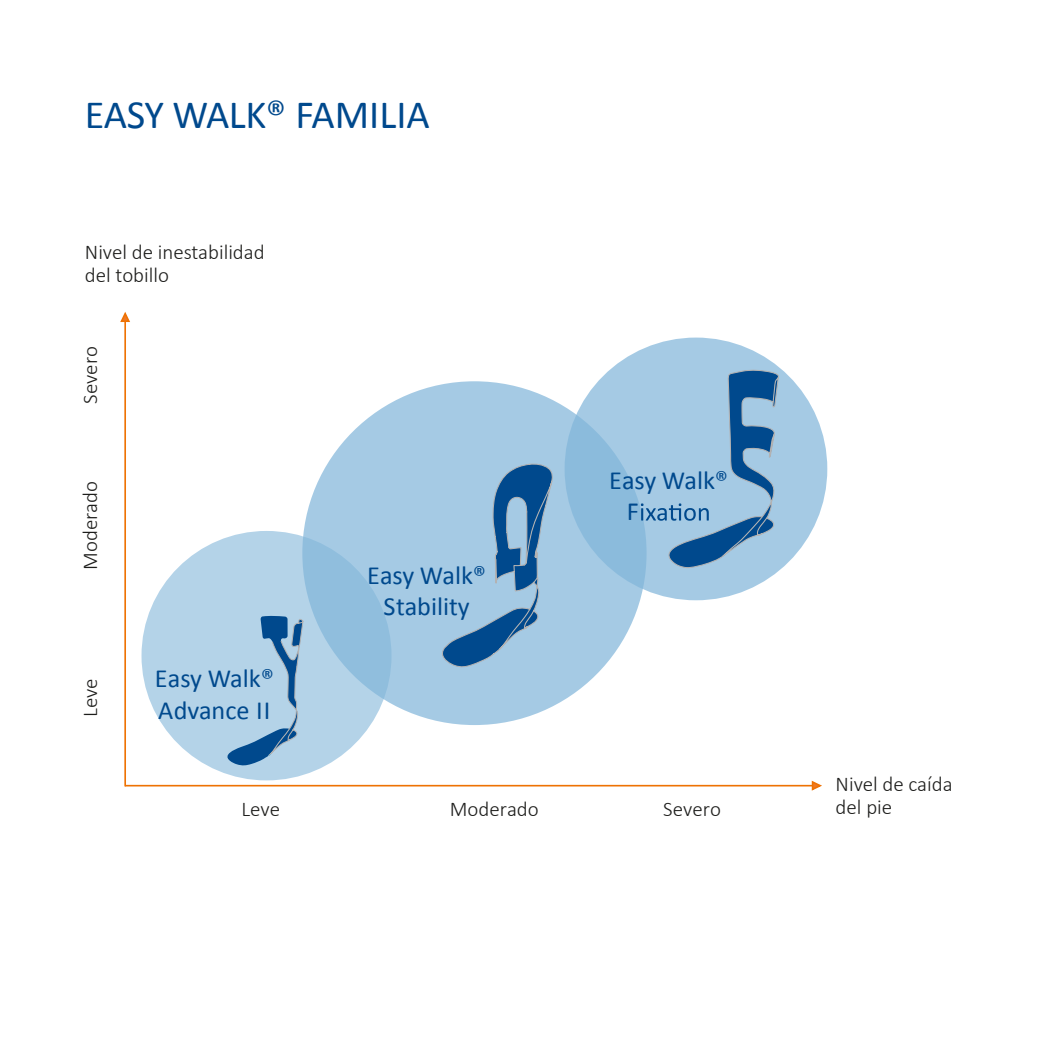
<style>
.page{position:relative;width:1042px;height:1042px;background:#fff}
.page>*{position:absolute;margin:0;border:0;box-sizing:border-box;transform-origin:0 0}
.t1{font:40.25px "Calibri";letter-spacing:-.01em;color:#00498d}
.t2{font:26.25px/31.5px "Calibri";color:#00498d}
.t3{font:300 21px/22.8px "Calibri";color:#1d1d1b}
</style>
<div class="page">
<hr style="left:124px;top:321px;width:2px;height:465px;background:#ee7203">
<hr style="left:125px;top:785px;width:692px;height:1px;background:#ee7203">
<div style="left:141px;top:531px;width:250px;height:249px;background:#b4d3e8;border-radius:50%"></div>
<svg style="left:227px;top:615px;width:77px;height:151px"></svg>
<svg style="left:302px;top:381px;width:344px;height:344px;background:#a2c8e3"></svg>
<svg style="left:442px;top:463px;width:111px;height:206px;background:#78a5ca"></svg>
<svg style="left:564px;top:337px;width:263px;height:263px;background:#9dc5e1"></svg>
<svg style="left:811px;top:780px;width:11px;height:11px"></svg>
<svg style="left:120px;top:312px;width:10px;height:11px"></svg>
<svg style="left:641px;top:369px;width:139px;height:199px;background:#83aed0"></svg>
<h1 class="t1" style="left:85px;top:89px;width:346px">EASY WALK® FAMILIA</h1>
<p class="t3" style="left:85px;top:239px;width:181px">Nivel de inestabilidad del tobillo</p>
<p class="t3" style="left:78px;top:404px;width:59px;rotate:-90deg">Severo</p>
<p class="t3" style="left:78px;top:570px;width:90px;rotate:-90deg">Moderado</p>
<p class="t3" style="left:78px;top:717px;width:40px;rotate:-90deg">Leve</p>
<p class="t2" style="left:155px;top:662px;width:121px">Easy Walk®<br>Advance II</p>
<p class="t2" style="left:367px;top:559px;width:121px;text-align:center">Easy Walk®<br>Stability</p>
<p class="t2" style="left:627px;top:464px;width:103px;text-indent:-18px">Easy Walk®<br>F</p>
<p class="t3" style="left:241px;top:796px;width:40px">Leve</p>
<p class="t3" style="left:450px;top:796px;width:90px">Moderado</p>
<p class="t3" style="left:663px;top:796px;width:59px">Severo</p>
<p class="t3" style="left:835px;top:772px;width:118px">Nivel de caída del pie</p>
</div>
